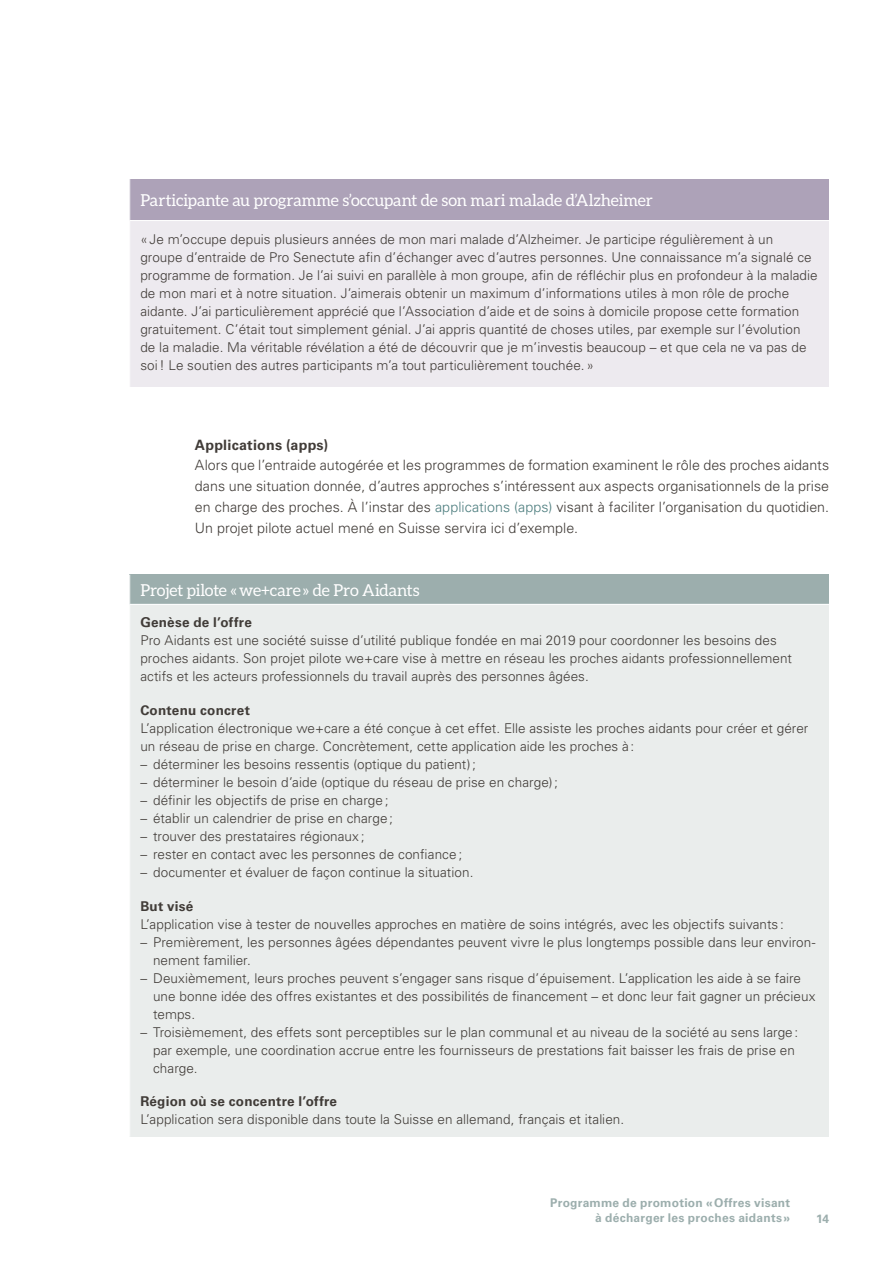
<style>
.page{position:relative;width:893px;height:1263px;background:#fff}
.page>*{position:absolute;margin:0;border:0;box-sizing:border-box;transform-origin:0 0}
.t1{font:16.5px "Aleo";letter-spacing:-.005em;color:#fff}
.t2{font:300 14.25px/20.9px "Univers LT";color:#413c38;text-align:justify}
.t3{font:700 14.25px "Univers LT";letter-spacing:.015em;color:#413c38}
.t4{font:300 13.5px/18px "Univers LT";letter-spacing:.005em;color:#413c38}
.t5{font:700 13.5px "Univers LT";letter-spacing:.02em;color:#413c38}
.t6{font:700 12px/15px "Univers LT";letter-spacing:.02em;color:#9caead;text-align:right}
.s1{color:#4f7f80}
.s2{font-family:"Univers LT Std"}
</style>
<div class="page">
<div style="left:130px;top:179px;width:699px;height:42px;background:#ada2b8"></div>
<div style="left:130px;top:221px;width:699px;height:166px;background:#edeaef"></div>
<hr style="left:129px;top:220px;width:700px;height:1px;background:#fff">
<div style="left:130px;top:574px;width:699px;height:30px;background:#9caead"></div>
<div style="left:130px;top:604px;width:699px;height:533px;background:#eaedec"></div>
<hr style="left:129px;top:604px;width:700px;height:1px;background:#fff">
<p class="t1" style="left:140px;top:191px;width:514px">Participante au programme s’occupant de son mari malade d’Alzheimer</p>
<p class="t4" style="left:140px;top:230px;width:679px">«Je m’occupe depuis plusieurs années de mon mari malade d’Alzheimer. Je participe régulièrement à un groupe d’entraide de Pro Senectute afin d’échanger avec d’autres personnes. Une connaissance m’a signalé ce programme de formation. Je l’ai suivi en parallèle à mon groupe, afin de réfléchir plus en profondeur à la maladie de mon mari et à notre situation. J’aimerais obtenir un maximum d’informations utiles à mon rôle de proche aidante. J’ai particulièrement apprécié que l’Association d’aide et de soins à domicile propose cette formation gratuitement. C’était tout simplement génial. J’ai appris quantité de choses utiles, par exemple sur l’évolution de la maladie. Ma véritable révélation a été de découvrir que je m’investis beaucoup – et que cela ne va pas de soi! Le soutien des autres participants m’a tout particulièrement touchée.»</p>
<p class="t3" style="left:195px;top:436px;width:135px">Applications (apps)</p>
<p class="t2" style="left:195px;top:455px;width:636px">Alors que l’entraide autogérée et les programmes de formation examinent le rôle des proches aidants dans une situation donnée, d’autres approches s’intéressent aux aspects organisationnels de la prise en charge des proches. À l’instar des <span class="s1">applications (apps)</span> visant à faciliter l’organisation du quotidien.<br>Un projet pilote actuel mené en Suisse servira ici d’exemple.</p>
<p class="t1" style="left:140px;top:581px;width:281px">Projet pilote «we+care » de Pro Aidants</p>
<p class="t5" style="left:140px;top:614px;width:113px">Genèse de l’offre</p>
<p class="t4" style="left:140px;top:631px;width:653px">Pro Aidants est une société suisse d’utilité publique fondée en mai 2019 pour coordonner les besoins des proches aidants. Son projet pilote we+care vise à mettre en réseau les proches aidants professionnellement actifs et les acteurs professionnels du travail auprès des personnes âgées.</p>
<p class="t5" style="left:140px;top:702px;width:111px">Contenu concret</p>
<p class="t4" style="left:140px;top:719px;width:669px">L’application électronique we+care a été conçue à cet effet. Elle assiste les proches aidants pour créer et gérer un réseau de prise en charge. Concrètement, cette application aide les proches à:</p>
<p class="t4" style="left:140px;top:755px;width:337px"><span class="s2">–</span> déterminer les besoins ressentis (optique du patient);</p>
<p class="t4" style="left:140px;top:773px;width:419px"><span class="s2">–</span> déterminer le besoin d’aide (optique du réseau de prise en charge);</p>
<p class="t4" style="left:140px;top:791px;width:250px"><span class="s2">–</span> définir les objectifs de prise en charge;</p>
<p class="t4" style="left:140px;top:809px;width:254px"><span class="s2">–</span> établir un calendrier de prise en charge;</p>
<p class="t4" style="left:140px;top:827px;width:226px"><span class="s2">–</span> trouver des prestataires régionaux;</p>
<p class="t4" style="left:140px;top:845px;width:323px"><span class="s2">–</span> rester en contact avec les personnes de confiance;</p>
<p class="t4" style="left:140px;top:863px;width:335px"><span class="s2">–</span> documenter et évaluer de façon continue la situation.</p>
<p class="t5" style="left:140px;top:898px;width:54px">But visé</p>
<p class="t4" style="left:140px;top:915px;width:645px">L’application vise à tester de nouvelles approches en matière de soins intégrés, avec les objectifs suivants :</p>
<p class="t4" style="left:153px;top:933px;width:664px;text-indent:-13px"><span class="s2">–</span> Premièrement, les personnes âgées dépendantes peuvent vivre le plus longtemps possible dans leur environ&shy;nement familier.</p>
<p class="t4" style="left:153px;top:969px;width:664px;text-indent:-13px"><span class="s2">–</span> Deuxièmement, leurs proches peuvent s’engager sans risque d’épuisement. L’application les aide à se faire une bonne idée des offres existantes et des possibilités de financement – et donc leur fait gagner un précieux temps.</p>
<p class="t4" style="left:153px;top:1023px;width:647px;text-indent:-13px"><span class="s2">–</span> Troisièmement, des effets sont perceptibles sur le plan communal et au niveau de la société au sens large: par exemple, une coordination accrue entre les fournisseurs de prestations fait baisser les frais de prise en charge.</p>
<p class="t5" style="left:140px;top:1094px;width:198px">Région où se concentre l’offre</p>
<p class="t4" style="left:140px;top:1111px;width:485px">L’application sera disponible dans toute la Suisse en allemand, français et italien.</p>
<p class="t6" style="left:550px;top:1195px;width:241px">Programme de promotion «Offres visant à décharger les proches aidants»</p>
<p class="t6" style="left:816px;top:1211px;width:15px">14</p>
</div>
